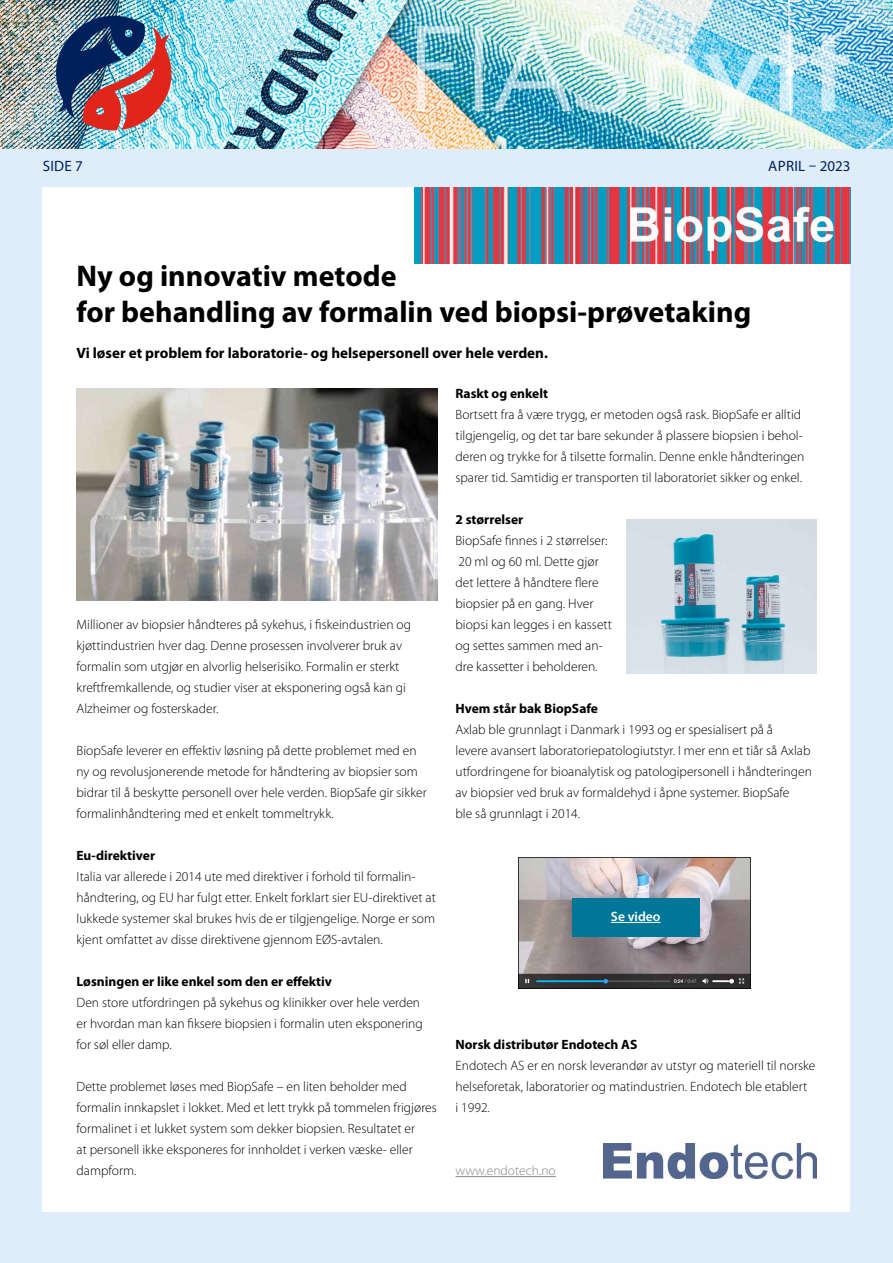
<style>
.page{position:relative;width:893px;height:1263px;background:#dfedfa}
.page>*{position:absolute;margin:0;border:0;box-sizing:border-box;transform-origin:0 0}
.t1{font:700 30px/36px "Myriad Pro";color:#000}
.t2{font:700 15px "Myriad Pro";color:#000}
.t3{font:15px "Myriad Pro";letter-spacing:.02em;color:#00205c}
.t4{font:300 13.5px/21px "Myriad Pro";color:#000}
.t5{font:700 13.5px "Myriad Pro";color:#000}
.t6{font:300 13.5px "Myriad Pro";color:#878787}
.t7{font:600 13.5px "Myriad Pro";color:#fff}
</style>
<div class="page">
<img style="left:0;top:0;width:893px;height:149px">
<img style="left:417px;top:24px;width:432px;height:116px">
<img style="left:50px;top:11px;width:124px;height:120px">
<div style="left:43px;top:187px;width:807px;height:1025px;background:#fff"></div>
<hr style="left:455px;top:1176px;width:101px;height:1px;background:#878787">
<img style="left:415px;top:187px;width:435px;height:76px">
<img style="left:77px;top:388px;width:361px;height:212px">
<img style="left:627px;top:520px;width:189px;height:154px">
<img style="left:519px;top:857px;width:232px;height:131px">
<img style="left:604px;top:1143px;width:212px;height:35px">
<div style="left:572px;top:898px;width:127px;height:38px;background:#079"></div>
<hr style="left:611px;top:922px;width:49px;height:1px;background:#fff">
<p class="t3" style="left:43px;top:156px;width:42px">SIDE 7</p>
<p class="t3" style="left:768px;top:156px;width:84px">APRIL – 2023</p>
<h1 class="t1" style="left:77px;top:257px;width:676px">Ny og innovativ metode<br>for behandling av formalin ved biopsi-prøvetaking</h1>
<p class="t2" style="left:77px;top:343px;width:473px">Vi løser et problem for laboratorie- og helsepersonell over hele verden.</p>
<p class="t4" style="left:77px;top:614px;width:336px">Millioner av biopsier håndteres på sykehus, i fiskeindustrien og kjøttindustrien hver dag. Denne prosessen involverer bruk av formalin som utgjør en alvorlig helserisiko. Formalin er sterkt kreftfremkallende, og studier viser at eksponering også kan gi Alzheimer og fosterskader.</p>
<p class="t4" style="left:77px;top:740px;width:352px">BiopSafe leverer en effektiv løsning på dette problemet med en ny og revolusjonerende metode for håndtering av biopsier som bidrar til å beskytte personell over hele verden. BiopSafe gir sikker formalinhåndtering med et enkelt tommeltrykk.</p>
<p class="t5" style="left:77px;top:846px;width:80px">Eu-direktiver</p>
<p class="t4" style="left:77px;top:866px;width:361px">Italia var allerede i 2014 ute med direktiver i forhold til formalin&shy;håndtering, og EU har fulgt etter. Enkelt forklart sier EU-direktivet at lukkede systemer skal brukes hvis de er tilgjengelige. Norge er som kjent omfattet av disse direktivene gjennom EØS-avtalen.</p>
<p class="t5" style="left:77px;top:972px;width:257px">Løsningen er like enkel som den er effektiv</p>
<p class="t4" style="left:77px;top:992px;width:348px">Den store utfordringen på sykehus og klinikker over hele verden er hvordan man kan fiksere biopsien i formalin uten eksponering for søl eller damp.</p>
<p class="t4" style="left:77px;top:1076px;width:362px">Dette problemet løses med BiopSafe – en liten beholder med formalin innkapslet i lokket. Med et lett trykk på tommelen frigjøres formalinet i et lukket system som dekker biopsien. Resultatet er<br>at personell ikke eksponeres for innholdet i verken væske- eller dampform.</p>
<p class="t5" style="left:455px;top:385px;width:94px">Raskt og enkelt</p>
<p class="t4" style="left:455px;top:404px;width:350px">Bortsett fra å være trygg, er metoden også rask. BiopSafe er alltid tilgjengelig, og det tar bare sekunder å plassere biopsien i behol&shy;deren og trykke for å tilsette formalin. Denne enkle håndteringen sparer tid. Samtidig er transporten til laboratoriet sikker og enkel.</p>
<p class="t5" style="left:455px;top:511px;width:69px">2 størrelser</p>
<p class="t4" style="left:455px;top:530px;width:158px">BiopSafe finnes i 2 størrelser:<br>20 ml og 60 ml. Dette gjør det lettere å håndtere flere biopsier på en gang. Hver biopsi kan legges i en kassett og settes sammen med an&shy;dre kassetter i beholderen.</p>
<p class="t5" style="left:455px;top:700px;width:144px">Hvem står bak BiopSafe</p>
<p class="t4" style="left:455px;top:719px;width:358px">Axlab ble grunnlagt i Danmark i 1993 og er spesialisert på å<br>levere avansert laboratoriepatologiutstyr. I mer enn et tiår så Axlab utfordringene for bioanalytisk og patologipersonell i håndteringen av biopsier ved bruk av formaldehyd i åpne systemer. BiopSafe<br>ble så grunnlagt i 2014.</p>
<p class="t7" style="left:611px;top:908px;width:51px">Se video</p>
<p class="t5" style="left:455px;top:1036px;width:183px">Norsk distributør Endotech AS</p>
<p class="t4" style="left:455px;top:1055px;width:361px">Endotech AS er en norsk leverandør av utstyr og materiell til norske helseforetak, laboratorier og matindustrien. Endotech ble etablert<br>i 1992.</p>
<p class="t6" style="left:455px;top:1163px;width:102px">www.endotech.no</p>
</div>
